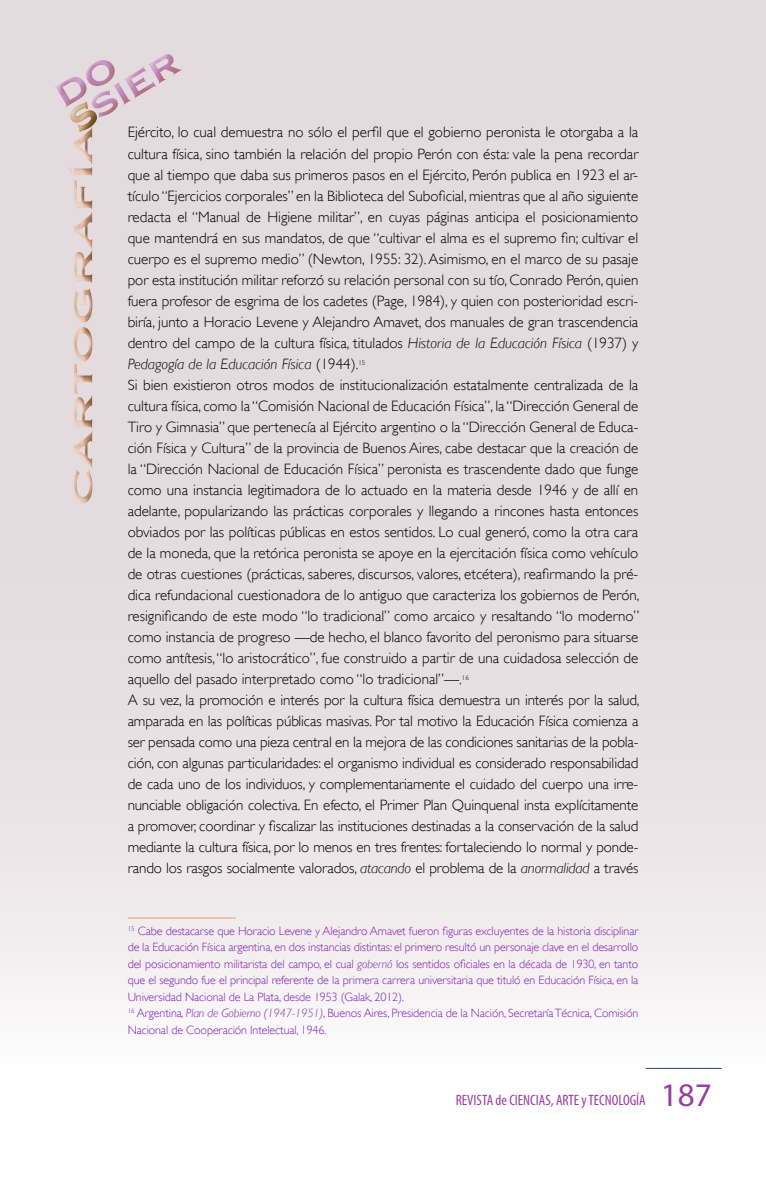
<style>
.page{position:relative;width:766px;height:1191px;background:#fff}
.page>*{position:absolute;margin:0;border:0;box-sizing:border-box;transform-origin:0 0}
.t1{font:300 15px/21px "Gill Sans";color:#000}
.t2{font:condensed 15px "Myriad Pro";color:#983ea1}
.t3{font:300 12px/16.5px "Gill Sans";letter-spacing:-.01em;color:#841fb0}
.s1{font-style:italic}
.s2{font-stretch:normal;font-size:33px}
</style>
<div class="page">
<div style="left:0;top:0;width:765px;height:1064px;background:linear-gradient(to bottom,#dfd4d8,#f1edee)"></div>
<hr style="left:645px;top:1068px;width:76px;height:1px;background:#28436f">
<div style="left:61px;top:117px;width:32px;height:394px;background:#e4dbde"></div>
<svg style="left:37px;top:33px;width:157px;height:470px;background:#e2d6d9"></svg>
<hr style="left:128px;top:917px;width:108px;height:1px;background:#e1a86c">
<p class="t1" style="left:128px;top:122px;width:513px">Ejército, lo cual demuestra no sólo el perfil que el gobierno peronista le otorgaba a la cultura física, sino también la relación del propio Perón con ésta: vale la pena recordar que al tiempo que daba sus primeros pasos en el Ejército, Perón publica en 1923 el ar&shy;tículo “Ejercicios corporales” en la Biblioteca del Suboficial, mientras que al año siguiente redacta el “Manual de Higiene militar”, en cuyas páginas anticipa el posicionamiento que mantendrá en sus mandatos, de que “cultivar el alma es el supremo fin; cultivar el cuerpo es el supremo medio” (Newton, 1955: 32). Asimismo, en el marco de su pasaje por esta institución militar reforzó su relación personal con su tío, Conrado Perón, quien fuera profesor de esgrima de los cadetes (Page, 1984), y quien con posterioridad escri&shy;biría, junto a Horacio Levene y Alejandro Amavet, dos manuales de gran trascendencia dentro del campo de la cultura física, titulados <span class="s1">Historia de la Educación Física</span> (1937) y <span class="s1">Pedagogía de la Educación Física</span> (1944).<sup>15<br></sup>Si bien existieron otros modos de institucionalización estatalmente centralizada de la cultura física, como la “Comisión Nacional de Educación Física”, la “Dirección General de Tiro y Gimnasia” que pertenecía al Ejército argentino o la “Dirección General de Educa&shy;ción Física y Cultura” de la provincia de Buenos Aires, cabe destacar que la creación de la “Dirección Nacional de Educación Física” peronista es trascendente dado que funge como una instancia legitimadora de lo actuado en la materia desde 1946 y de allí en adelante, popularizando las prácticas corporales y llegando a rincones hasta entonces obviados por las políticas públicas en estos sentidos. Lo cual generó, como la otra cara de la moneda, que la retórica peronista se apoye en la ejercitación física como vehículo de otras cuestiones (prácticas, saberes, discursos, valores, etcétera), reafirmando la pré&shy;dica refundacional cuestionadora de lo antiguo que caracteriza los gobiernos de Perón, resignificando de este modo “lo tradicional” como arcaico y resaltando “lo moderno” como instancia de progreso —de hecho, el blanco favorito del peronismo para situarse como antítesis, “lo aristocrático”, fue construido a partir de una cuidadosa selección de aquello del pasado interpretado como “lo tradicional”—.<sup>16<br></sup>A su vez, la promoción e interés por la cultura física demuestra un interés por la salud, amparada en las políticas públicas masivas. Por tal motivo la Educación Física comienza a ser pensada como una pieza central en la mejora de las condiciones sanitarias de la pobla&shy;ción, con algunas particularidades: el organismo individual es considerado responsabilidad de cada uno de los individuos, y complementariamente el cuidado del cuerpo una irre&shy;nunciable obligación colectiva. En efecto, el Primer Plan Quinquenal insta explícitamente a promover, coordinar y fiscalizar las instituciones destinadas a la conservación de la salud mediante la cultura física, por lo menos en tres frentes: fortaleciendo lo normal y ponde&shy;rando los rasgos socialmente valorados, <span class="s1">atacando</span> el problema de la <span class="s1">anormalidad</span> a través</p>
<p class="t3" style="left:128px;top:922px;width:512px"><sup>15</sup> Cabe destacarse que Horacio Levene y Alejandro Amavet fueron figuras excluyentes de la historia disciplinar de la Educación Física argentina, en dos instancias distintas: el primero resultó un personaje clave en el desarrollo del posicionamiento militarista del campo, el cual <span class="s1">gobernó</span> los sentidos oficiales en la década de 1930, en tanto que el segundo fue el principal referente de la primera carrera universitaria que tituló en Educación Física, en la Universidad Nacional de La Plata, desde 1953 (Galak, 2012).<br><sup>16</sup> Argentina<span class="s1">, Plan de Gobierno (1947-1951)</span>, Buenos Aires, Presidencia de la Nación, Secretaría Técnica, Comisión Nacional de Cooperación Intelectual, 1946.</p>
<p class="t2" style="left:455px;top:1090px;width:257px">REVISTA de CIENCIAS, ARTE y TECNOLOGÍA <span class="s2">187</span></p>
</div>
